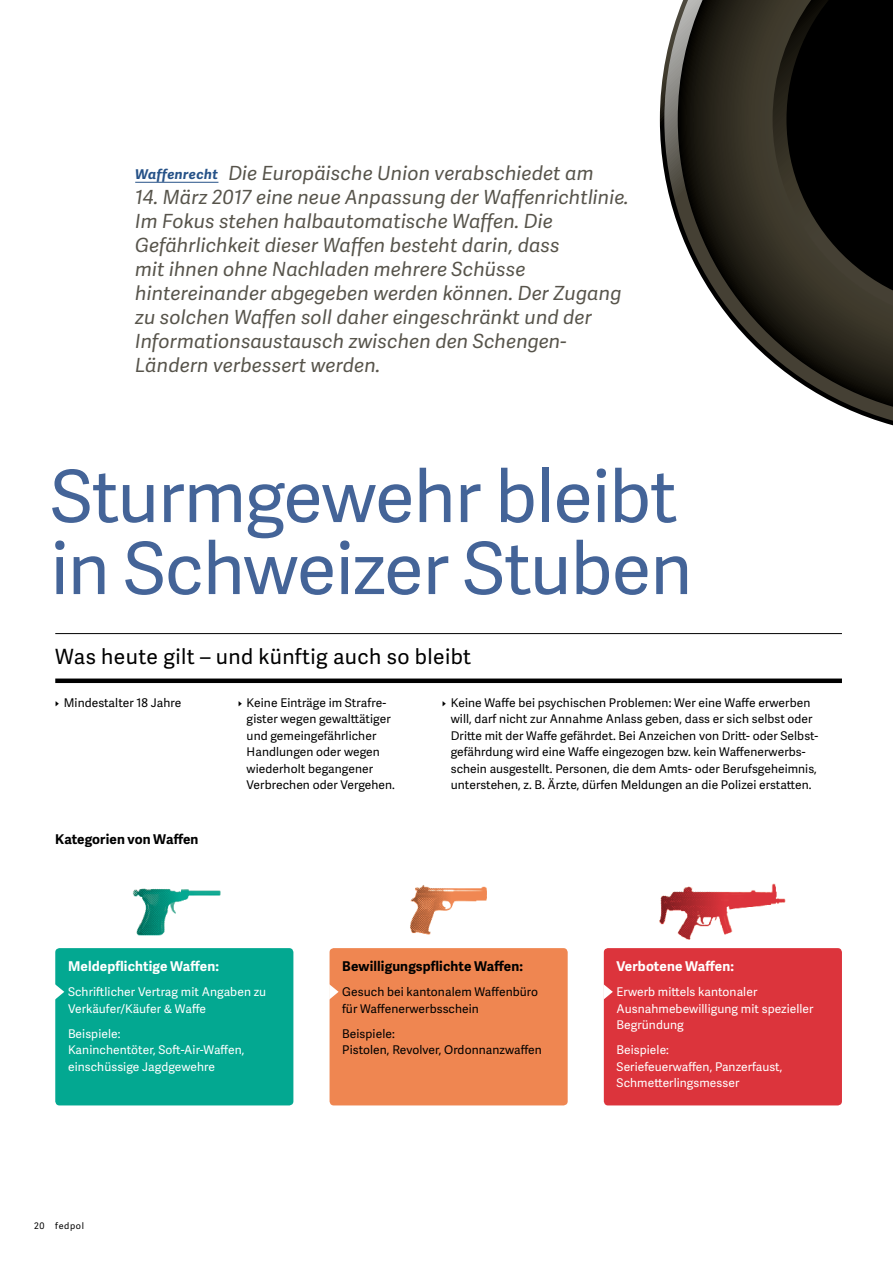
<style>
.page{position:relative;width:893px;height:1263px;background:#fff}
.page>*{position:absolute;margin:0;border:0;box-sizing:border-box;transform-origin:0 0}
._03_titel_48{font:72px/72px "Adelle Sans";letter-spacing:-.01em;color:#446498}
._60_infotitel_14-spe{font:21px "Adelle Sans";letter-spacing:.02em;color:#000}
._11_lead_13pt{font:italic 19.5px/24px "Adelle Sans";letter-spacing:.01em;color:#57544b}
._67_text_infograf-bo{font:700 13.5px "Adelle Sans";letter-spacing:.01em;color:#000}
._67_text_infograf-bo-2{font:700 13.5px "Adelle Sans";letter-spacing:.01em;color:#fff}
._66_text_infograf-8{font:12px/16.5px "Adelle Sans";letter-spacing:.005em;color:#000}
._66_text_infograf-8-2{font:12px/16.5px "Adelle Sans";letter-spacing:.005em;color:#fff}
._00-pagina-fusszeile{font:9px "Adelle Sans";letter-spacing:.07em;color:#000}
.s1{font-weight:700;font-size:13.5px;color:#265288}
</style>
<div class="page">
<svg style="left:664px;top:14px;width:229px;height:407px"></svg>
<svg style="left:678px;top:0;width:215px;height:407px"></svg>
<svg style="left:772px;top:0;width:121px;height:310px;background:#13120e"></svg>
<hr style="left:135px;top:182px;width:83px;height:1px;background:#265288">
<hr style="left:55px;top:633px;width:787px;height:1px;background:#000">
<div style="left:55px;top:678px;width:787px;height:5px;background:#000"></div>
<div style="left:55px;top:948px;width:238px;height:157px;background:#03a891;border-radius:4px"></div>
<div style="left:330px;top:948px;width:238px;height:157px;background:#ef8651;border-radius:4px"></div>
<div style="left:604px;top:948px;width:238px;height:157px;background:#dc343c;border-radius:4px"></div>
<svg style="left:603px;top:984px;width:10px;height:16px"></svg>
<svg style="left:329px;top:984px;width:10px;height:16px"></svg>
<svg style="left:55px;top:984px;width:9px;height:16px"></svg>
<img style="left:659px;top:883px;width:127px;height:57px">
<img style="left:410px;top:885px;width:77px;height:50px">
<img style="left:132px;top:888px;width:89px;height:48px">
<p class="_11_lead_13pt" style="left:135px;top:160px;width:460px"><span class="s1">Waffenrecht</span> Die Europäische Union verabschiedet am</p>
<p class="_11_lead_13pt" style="left:135px;top:184px;width:495px">14. März 2017 eine neue Anpassung der Waffenrichtlinie.<br>Im Fokus stehen halbautomatische Waffen. Die Gefährlichkeit dieser Waffen besteht darin, dass<br>mit ihnen ohne Nachladen mehrere Schüsse hintereinander abgegeben werden können. Der Zugang zu solchen Waffen soll daher eingeschränkt und der Informationsaustausch zwischen den Schengen-Ländern verbessert werden.</p>
<p class="_03_titel_48" style="left:51px;top:458px;width:643px">Sturmgewehr bleibt in Schweizer Stuben</p>
<p class="_60_infotitel_14-spe" style="left:55px;top:641px;width:417px">Was heute gilt – und künftig auch so bleibt</p>
<p class="_66_text_infograf-8" style="left:55px;top:694px;width:128px">ͨ Mindestalter 18 Jahre</p>
<p class="_66_text_infograf-8" style="left:247px;top:694px;width:150px;text-indent:-9px">ͨ Keine Einträge im Strafre&shy;gister wegen gewalttätiger und gemeingefährlicher<br>Handlungen oder wegen wiederholt begangener<br>Verbrechen oder Vergehen.</p>
<p class="_66_text_infograf-8" style="left:451px;top:694px;width:369px;text-indent:-9px">ͨ Keine Waffe bei psychischen Problemen: Wer eine Waffe erwerben will, darf nicht zur Annahme Anlass geben, dass er sich selbst oder Dritte mit der Waffe gefährdet. Bei Anzeichen von Dritt- oder Selbst&shy;gefährdung wird eine Waffe eingezogen bzw. kein Waffenerwerbs&shy;schein ausgestellt. Personen, die dem Amts- oder Berufsgeheimnis, unterstehen, z. B. Ärzte, dürfen Meldungen an die Polizei erstatten.</p>
<p class="_67_text_infograf-bo" style="left:55px;top:829px;width:145px">Kategorien von Waffen</p>
<p class="_67_text_infograf-bo-2" style="left:68px;top:956px;width:153px">Meldepflichtige Waffen:</p>
<p class="_66_text_infograf-8-2" style="left:68px;top:983px;width:200px">Schriftlicher Vertrag mit Angaben zu<br>Verkäufer/Käufer &amp; Waffe</p>
<p class="_66_text_infograf-8-2" style="left:68px;top:1025px;width:178px">Beispiele:<br>Kaninchentöter, Soft-Air-Waffen, einschüssige Jagdgewehre</p>
<p class="_00-pagina-fusszeile" style="left:34px;top:1220px;width:51px">20 fedpol</p>
<p class="_67_text_infograf-bo" style="left:342px;top:956px;width:182px">Bewilligungspflichte Waffen:</p>
<p class="_66_text_infograf-8" style="left:342px;top:983px;width:197px">Gesuch bei kantonalem Waffenbüro für Waffenerwerbsschein</p>
<p class="_66_text_infograf-8" style="left:342px;top:1025px;width:201px">Beispiele:<br>Pistolen, Revolver, Ordonnanzwaffen</p>
<p class="_67_text_infograf-bo-2" style="left:617px;top:956px;width:119px">Verbotene Waffen:</p>
<p class="_66_text_infograf-8-2" style="left:617px;top:983px;width:199px">Erwerb mittels kantonaler<br>Ausnahmebewilligung mit spezieller<br>Begründung</p>
<p class="_66_text_infograf-8-2" style="left:617px;top:1041px;width:167px">Beispiele:<br>Seriefeuerwaffen, Panzerfaust,<br>Schmetterlingsmesser</p>
</div>
